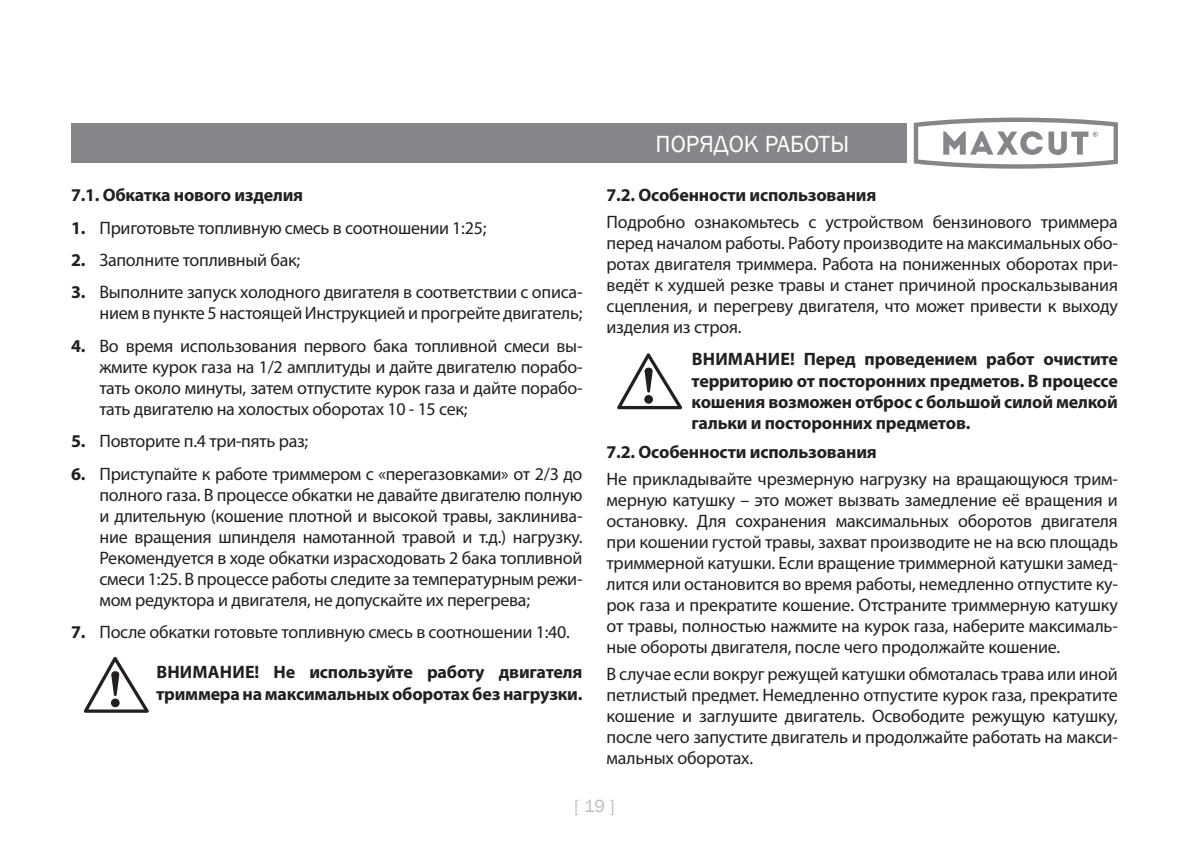
<style>
.page{position:relative;width:1190px;height:843px;background:#fff}
.page>*{position:absolute;margin:0;border:0;box-sizing:border-box;transform-origin:0 0}
.t1{font:24px "Franklin Gothic";color:#fff}
.t2{font:18px/21px "Myriad Pro";letter-spacing:-.015em;color:#231f20;text-align:justify}
.t3{font:700 18px/21px "Myriad Pro";letter-spacing:-.01em;color:#231f20}
.t4{font:18px "Franklin Gothic";color:#bcbec0}
.s1{font-weight:700}
</style>
<div class="page">
<svg style="left:914px;top:118px;width:204px;height:51px"></svg>
<div style="left:71px;top:123px;width:835px;height:40px;background:#848689"></div>
<svg style="left:83px;top:657px;width:66px;height:55px"></svg>
<svg style="left:617px;top:353px;width:65px;height:56px"></svg>
<p class="t3" style="left:71px;top:185px;width:233px">7.1. Обкатка нового изделия</p>
<p class="t2" style="left:71px;top:218px;width:417px"><span class="s1">1.</span> Приготовьте топливную смесь в соотношении 1:25;</p>
<p class="t2" style="left:71px;top:250px;width:231px"><span class="s1">2.</span> Заполните топливный бак;</p>
<p class="t2" style="left:71px;top:282px;width:513px;text-align:right"><span class="s1">3.</span> Выполните запуск холодного двигателя в соответствии с описа&shy;нием в пункте 5 настоящей Инструкцией и прогрейте двигатель;</p>
<p class="t2" style="left:99px;top:336px;width:484px;text-indent:-28px"><span class="s1">4.</span> Во время использования первого бака топливной смеси вы&shy;жмите курок газа на 1/2 амплитуды и дайте двигателю порабо&shy;тать около минуты, затем отпустите курок газа и дайте порабо&shy;тать двигателю на холостых оборотах 10 - 15 сек;</p>
<p class="t2" style="left:71px;top:431px;width:239px"><span class="s1">5.</span> Повторите п.4 три-пять раз;</p>
<p class="t2" style="left:99px;top:463px;width:484px;text-indent:-28px"><span class="s1">6.</span> Приступайте к работе триммером с «перегазовками» от 2/3 до полного газа. В процессе обкатки не давайте двигателю полную и длительную (кошение плотной и высокой травы, заклинива&shy;ние вращения шпинделя намотанной травой и т.д.) нагрузку.<br>Рекомендуется в ходе обкатки израсходовать 2 бака топливной смеси 1:25. В процессе работы следите за температурным режи&shy;мом редуктора и двигателя, не допускайте их перегрева;</p>
<p class="t2" style="left:71px;top:622px;width:500px"><span class="s1">7.</span> После обкатки готовьте топливную смесь в соотношении 1:40.</p>
<p class="t3" style="left:156px;top:662px;width:428px;line-height:21.6px">ВНИМАНИЕ! Не используйте работу двигателя триммера на максимальных оборотах без нагрузки.</p>
<h1 class="t1" style="left:655px;top:129px;width:195px">ПОРЯДОК РАБОТЫ</h1>
<p class="t3" style="left:606px;top:185px;width:271px">7.2. Особенности использования</p>
<p class="t2" style="left:606px;top:212px;width:513px">Подробно ознакомьтесь с устройством бензинового триммера перед началом работы. Работу производите на максимальных обо&shy;ротах двигателя триммера. Работа на пониженных оборотах при&shy;ведёт к худшей резке травы и станет причиной проскальзывания сцепления, и перегреву двигателя, что может привести к выходу изделия из строя.</p>
<p class="t3" style="left:691px;top:349px;width:428px;text-align:justify">ВНИМАНИЕ! Перед проведением работ очистите территорию от посторонних предметов. В процессе кошения возможен отброс с большой силой мелкой гальки и посторонних предметов.</p>
<p class="t3" style="left:606px;top:442px;width:272px">7.2. Особенности использования</p>
<p class="t2" style="left:606px;top:469px;width:513px">Не прикладывайте чрезмерную нагрузку на вращающуюся трим&shy;мерную катушку – это может вызвать замедление её вращения и остановку. Для сохранения максимальных оборотов двигателя при кошении густой травы, захват производите не на всю площадь триммерной катушки. Если вращение триммерной катушки замед&shy;лится или остановится во время работы, немедленно отпустите ку&shy;рок газа и прекратите кошение. Отстраните триммерную катушку от травы, полностью нажмите на курок газа, наберите максималь&shy;ные обороты двигателя, после чего продолжайте кошение.</p>
<p class="t2" style="left:606px;top:663px;width:513px">В случае если вокруг режущей катушки обмоталась трава или иной петлистый предмет. Немедленно отпустите курок газа, прекратите кошение и заглушите двигатель. Освободите режущую катушку, после чего запустите двигатель и продолжайте работать на макси&shy;мальных оборотах.</p>
<p class="t4" style="left:574px;top:798px;width:42px">[ 19 ]</p>
</div>
